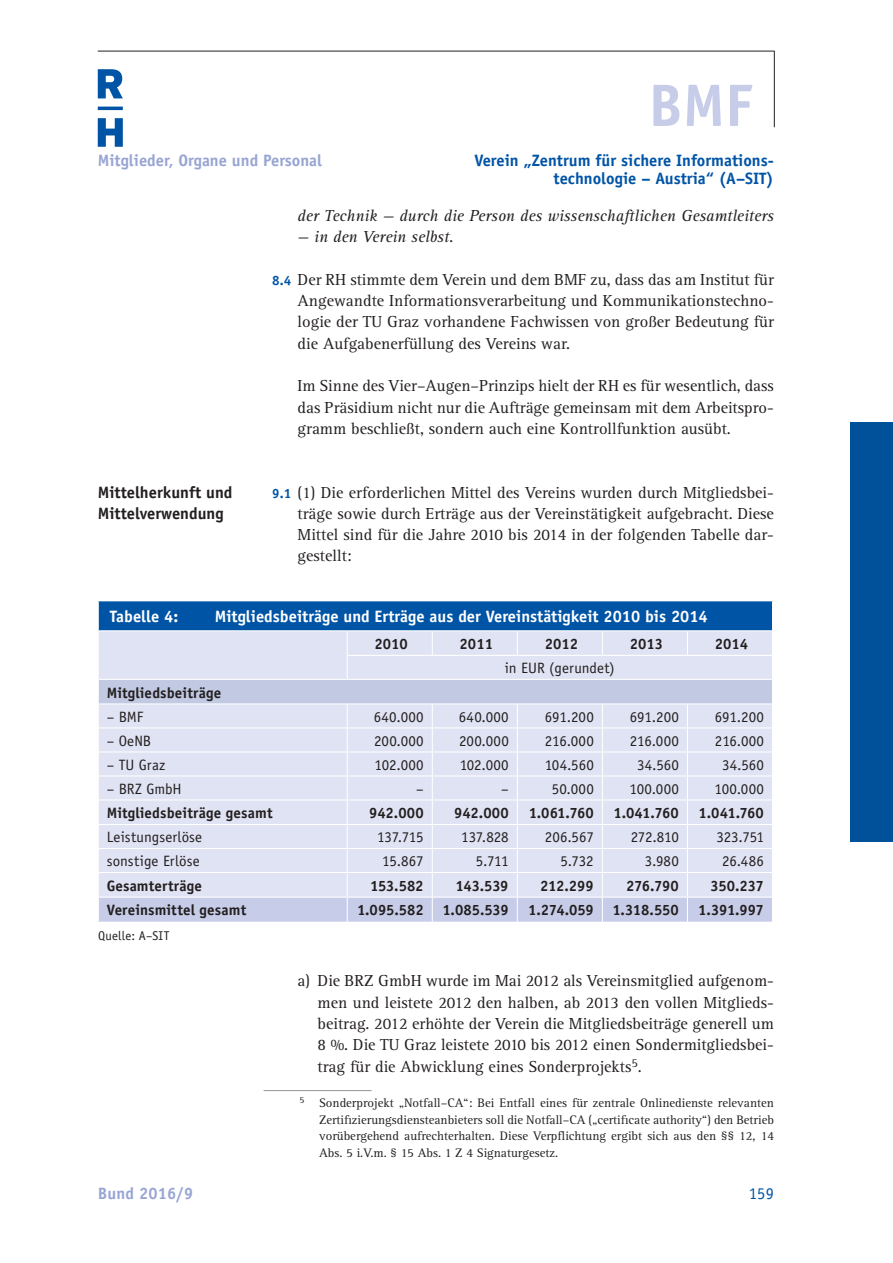
<style>
.page{position:relative;width:893px;height:1263px;background:#fff}
.page>*{position:absolute;margin:0;border:0;box-sizing:border-box;transform-origin:0 0}
.t1{font:700 60px "Officina Sans";color:#c7cde8}
.t2{font:16.5px/21.3px "Rotis Serif";color:#231f20;text-align:justify}
.t3{font:italic 16.5px "Rotis Serif";color:#231f20}
.t4{font:700 16.5px "Officina Sans";color:#fff}
.t5{font:700 16.5px/18px "Officina Sans";color:#0054a6;text-align:right}
.t6{font:700 16.5px "Officina Sans";color:#98a5d4}
.t7{font:700 16.5px/21.3px "Officina Sans";color:#231f20}
.t8{font:16.5px "Officina Sans";color:#0054a6}
.t9{font:15px "Officina Sans";letter-spacing:.005em;color:#231f20}
.t10{font:700 15px "Officina Sans";letter-spacing:.005em;color:#231f20}
.t11{font:700 15px "Officina Sans";letter-spacing:-.015em;color:#231f20}
.t12{font:12.75px/16.5px "Rotis Serif";color:#231f20;text-align:justify}
.t13{font:12.75px "Officina Sans";letter-spacing:.02em;color:#231f20}
.s1{font-family:"Officina Sans";font-weight:700;font-size:13.5px;color:#0054a6}
</style>
<div class="page">
<hr style="left:98px;top:51px;width:676px;height:1px;background:#231f20">
<hr style="left:774px;top:51px;width:1px;height:76px;background:#231f20">
<svg style="left:98px;top:69px;width:25px;height:78px"></svg>
<div style="left:850px;top:422px;width:43px;height:420px;background:#00519a"></div>
<hr style="left:264px;top:1090px;width:108px;height:1px;background:#939598">
<div style="left:98px;top:601px;width:674px;height:30px;background:#0054a6"></div>
<hr style="left:98px;top:601px;width:1px;height:30px;background:#fff">
<hr style="left:347px;top:630px;width:425px;height:1px;background:#fff">
<hr style="left:99px;top:630px;width:248px;height:1px;background:#fff">
<svg style="left:98px;top:631px;width:675px;height:291px;background:#dce0f1"></svg>
<p class="t6" style="left:98px;top:150px;width:226px">Mitglieder, Organe und Personal</p>
<h1 class="t1" style="left:648px;top:68px;width:106px">BMF</h1>
<p class="t5" style="left:474px;top:151px;width:301px">Verein „Zentrum für sichere Informations&shy;technologie – Austria“ (A–SIT)</p>
<p class="t7" style="left:98px;top:481px;width:136px">Mittelherkunft und<br>Mittelverwendung</p>
<p class="t3" style="left:298px;top:206px;width:478px">der Technik — durch die Person des wissenschaftlichen Gesamtleiters</p>
<p class="t3" style="left:298px;top:227px;width:158px">— in den Verein selbst.</p>
<p class="t2" style="left:298px;top:269px;width:478px;text-indent:-25px"><span class="s1">8.4</span> Der RH stimmte dem Verein und dem BMF zu, dass das am Institut für Angewandte Informationsverarbeitung und Kommunikationstechno&shy;logie der TU Graz vorhandene Fachwissen von großer Bedeutung für die Aufgabenerfüllung des Vereins war.</p>
<p class="t2" style="left:298px;top:376px;width:478px">Im Sinne des Vier–Augen–Prinzips hielt der RH es für wesentlich, dass das Präsidium nicht nur die Aufträge gemeinsam mit dem Arbeitspro&shy;gramm beschließt, sondern auch eine Kontrollfunktion ausübt.</p>
<p class="t2" style="left:298px;top:482px;width:478px;text-indent:-25px"><span class="s1">9.1</span> (1) Die erforderlichen Mittel des Vereins wurden durch Mitgliedsbei&shy;träge sowie durch Erträge aus der Vereinstätigkeit aufgebracht. Diese Mittel sind für die Jahre 2010 bis 2014 in der folgenden Tabelle dar&shy;gestellt:</p>
<p class="t4" style="left:110px;top:606px;width:70px">Tabelle 4:</p>
<p class="t4" style="left:215px;top:606px;width:494px">Mitgliedsbeiträge und Erträge aus der Vereinstätigkeit 2010 bis 2014</p>
<p class="t10" style="left:375px;top:635px;width:35px">2010</p>
<p class="t10" style="left:460px;top:635px;width:35px">2011</p>
<p class="t10" style="left:545px;top:635px;width:35px">2012</p>
<p class="t10" style="left:630px;top:635px;width:35px">2013</p>
<p class="t10" style="left:715px;top:635px;width:35px">2014</p>
<p class="t9" style="left:505px;top:659px;width:111px">in EUR (gerundet)</p>
<p class="t10" style="left:107px;top:683px;width:116px">Mitgliedsbeiträge</p>
<p class="t9" style="left:107px;top:708px;width:38px">– BMF</p>
<p class="t9" style="left:374px;top:708px;width:51px">640.000</p>
<p class="t9" style="left:459px;top:708px;width:51px">640.000</p>
<p class="t9" style="left:545px;top:708px;width:51px">691.200</p>
<p class="t9" style="left:630px;top:708px;width:51px">691.200</p>
<p class="t9" style="left:715px;top:708px;width:51px">691.200</p>
<p class="t9" style="left:107px;top:732px;width:46px">– OeNB</p>
<p class="t9" style="left:374px;top:732px;width:51px">200.000</p>
<p class="t9" style="left:459px;top:732px;width:51px">200.000</p>
<p class="t9" style="left:545px;top:732px;width:50px">216.000</p>
<p class="t9" style="left:630px;top:732px;width:50px">216.000</p>
<p class="t9" style="left:715px;top:732px;width:50px">216.000</p>
<p class="t9" style="left:107px;top:756px;width:60px">– TU Graz</p>
<p class="t9" style="left:375px;top:756px;width:51px">102.000</p>
<p class="t9" style="left:460px;top:756px;width:51px">102.000</p>
<p class="t9" style="left:545px;top:756px;width:51px">104.560</p>
<p class="t9" style="left:637px;top:756px;width:43px">34.560</p>
<p class="t9" style="left:722px;top:756px;width:43px">34.560</p>
<p class="t9" style="left:107px;top:780px;width:77px">– BRZ GmbH</p>
<p class="t9" style="left:416px;top:780px;width:9px">–</p>
<p class="t9" style="left:501px;top:780px;width:9px">–</p>
<p class="t9" style="left:552px;top:780px;width:44px">50.000</p>
<p class="t9" style="left:629px;top:780px;width:51px">100.000</p>
<p class="t9" style="left:714px;top:780px;width:51px">100.000</p>
<p class="t10" style="left:107px;top:804px;width:167px">Mitgliedsbeiträge gesamt</p>
<p class="t10" style="left:369px;top:804px;width:56px">942.000</p>
<p class="t10" style="left:454px;top:804px;width:56px">942.000</p>
<p class="t10" style="left:529px;top:804px;width:67px">1.061.760</p>
<p class="t10" style="left:613px;top:804px;width:67px">1.041.760</p>
<p class="t10" style="left:698px;top:804px;width:67px">1.041.760</p>
<p class="t9" style="left:107px;top:828px;width:97px">Leistungserlöse</p>
<p class="t9" style="left:377px;top:828px;width:48px">137.715</p>
<p class="t9" style="left:461px;top:828px;width:49px">137.828</p>
<p class="t9" style="left:545px;top:828px;width:50px">206.567</p>
<p class="t9" style="left:631px;top:828px;width:50px">272.810</p>
<p class="t9" style="left:716px;top:828px;width:49px">323.751</p>
<p class="t9" style="left:107px;top:852px;width:95px">sonstige Erlöse</p>
<p class="t9" style="left:382px;top:852px;width:43px">15.867</p>
<p class="t9" style="left:476px;top:852px;width:34px">5.711</p>
<p class="t9" style="left:560px;top:852px;width:35px">5.732</p>
<p class="t9" style="left:645px;top:852px;width:36px">3.980</p>
<p class="t9" style="left:722px;top:852px;width:43px">26.486</p>
<p class="t10" style="left:107px;top:876px;width:97px">Gesamterträge</p>
<p class="t10" style="left:370px;top:876px;width:55px">153.582</p>
<p class="t10" style="left:455px;top:876px;width:55px">143.539</p>
<p class="t10" style="left:540px;top:876px;width:55px">212.299</p>
<p class="t10" style="left:626px;top:876px;width:54px">276.790</p>
<p class="t10" style="left:710px;top:876px;width:55px">350.237</p>
<p class="t10" style="left:107px;top:901px;width:141px">Vereinsmittel gesamt</p>
<p class="t10" style="left:357px;top:901px;width:153px">1.095.582 1.085.539</p>
<p class="t11" style="left:528px;top:901px;width:152px">1.274.059 1.318.550</p>
<p class="t10" style="left:698px;top:901px;width:67px">1.391.997</p>
<p class="t13" style="left:98px;top:928px;width:73px">Quelle: A–SIT</p>
<p class="t2" style="left:318px;top:971px;width:458px;text-indent:-20px">a) Die BRZ GmbH wurde im Mai 2012 als Vereinsmitglied aufgenom&shy;men und leistete 2012 den halben, ab 2013 den vollen Mitglieds&shy;beitrag. 2012 erhöhte der Verein die Mitgliedsbeiträge generell um 8 %. Die TU Graz leistete 2010 bis 2012 einen Sondermitgliedsbei&shy;trag für die Abwicklung eines Sonderprojekts<sup>5</sup>.</p>
<p class="t12" style="left:319px;top:1095px;width:456px;text-indent:-20px"><sup>5</sup> Sonderprojekt „Notfall–CA“: Bei Entfall eines für zentrale Onlinedienste relevanten Zertifizierungsdiensteanbieters soll die Notfall–CA („certificate authority“) den Betrieb vorübergehend aufrechterhalten. Diese Verpflichtung ergibt sich aus den §§ 12, 14<br>Abs. 5 i.V.m. § 15 Abs. 1 Z 4 Signaturgesetz.</p>
<p class="t6" style="left:98px;top:1183px;width:97px">Bund 2016/9</p>
<p class="t8" style="left:749px;top:1184px;width:27px">159</p>
</div>
